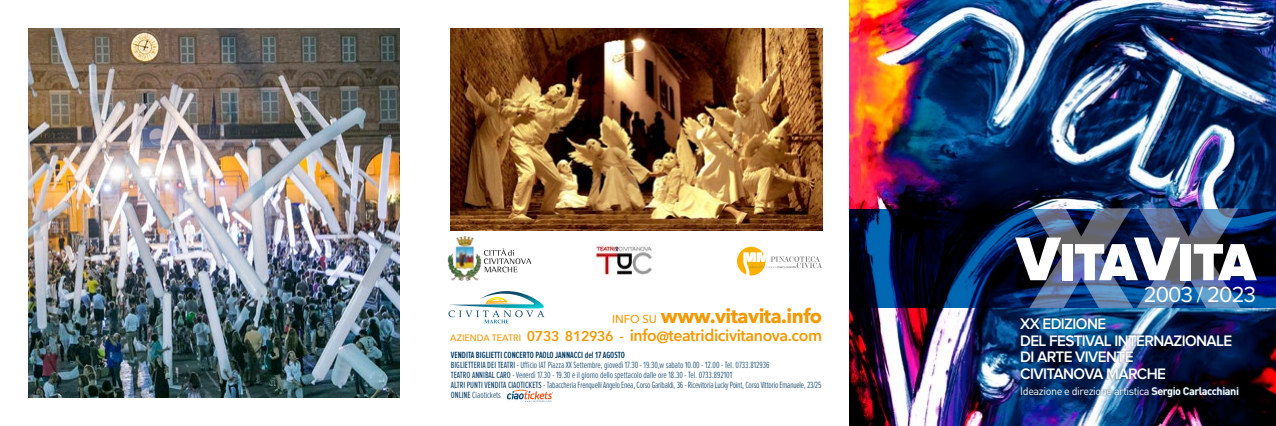
<style>
.page{position:relative;width:1276px;height:426px;background:#fff}
.page>*{position:absolute;margin:0;border:0;box-sizing:border-box;transform-origin:0 0}
.t1{font:900 149px "Proxima Nova";color:#fff}
.t2{font:900 54.1px "Proxima Nova";letter-spacing:-.06em;color:#fff}
.t3{font:22.6px "Proxima Nova";letter-spacing:-.04em;color:#fff}
.t4{font:700 20px "Avenir Next";letter-spacing:-.025em;color:#f49800}
.t5{font:600 16.2px "Avenir Next";letter-spacing:-.025em;color:#f49800}
.t6{font:600 15.8px/16.9px "Proxima Nova";letter-spacing:-.04em;color:#fff}
.t7{font:500 11.5px "Avenir Next";color:#f49800}
.t8{font:10.8px "DIN";letter-spacing:-.04em;color:#fff}
.t9{font:300 9.3px/10px "Proxima Nova Ex Cn";color:#003862}
.s1{font-weight:500;font-size:9.2px}
.s2{font-size:14.1px}
.s3{font-weight:600}
.s4{font-weight:400}
.s5{font-size:63.9px}
.s6{font-weight:700}
</style>
<div class="page">
<img style="left:849px;top:0;width:427px;height:425px">
<svg style="left:849px;top:208px;width:427px;height:99px;background:#001a46"></svg>
<img style="left:451px;top:28px;width:371px;height:202px">
<div style="left:1018px;top:316px;width:215px;height:64px;background:#002648;opacity:.55"></div>
<svg style="left:484px;top:248px;width:47px;height:24px"></svg>
<img style="left:447px;top:236px;width:35px;height:45px">
<svg style="left:737px;top:246px;width:85px;height:29px"></svg>
<img style="left:595px;top:244px;width:57px;height:32px">
<svg style="left:448px;top:291px;width:96px;height:32px"></svg>
<img style="left:28px;top:28px;width:372px;height:369px">
<div style="left:1020px;top:385px;width:219px;height:13px;background:#003558;opacity:.75"></div>
<img style="left:506px;top:388px;width:46px;height:14px">
<p class="t7" style="left:612px;top:308px;width:46px">INFO SU</p>
<h3 class="t4" style="left:661px;top:298px;width:163px">www.vitavita.info</h3>
<h3 class="t5" style="left:450px;top:321px;width:373px"><span class="s1">AZIENDA TEATRI</span> <span class="s2">0733 812936 -</span> info@teatridicivitanova.com</h3>
<p class="t9" style="left:451px;top:350px;width:372px"><span class="s3">VENDITA BIGLIETTI CONCERTO PAOLO JANNACCI del 17 AGOSTO<br></span><span class="s4">BIGLIETTERIA DEI TEATRI</span> - Ufficio IAT Piazza XX Settembre, giovedì 17.30 - 19.30,w sabato 10.00 - 12.00 - Tel. 0733.812936<br><span class="s4">TEATRO ANNIBAL CARO</span> - Venerdì 17.30 - 19.30 e il giorno dello spettacolo dalle ore 18.30 - Tel. 0733.892101<br><span class="s4">ALTRI PUNTI VENDITA CIAOTICKETS</span> - Tabaccheria Frenquelli Angelo Enea, Corso Garibaldi, 36 - Ricevitoria Lucky Point, Corso Vittorio Emanuele, 23/25<br><span class="s4">ONLINE</span> Ciaotickets</p>
<h1 class="t1" style="left:1032px;top:172px;width:207px">XX</h1>
<h2 class="t2" style="left:1016px;top:230px;width:241px"><span class="s5">V</span>ITA<span class="s5">V</span>ITA</h2>
<h3 class="t3" style="left:1143px;top:281px;width:114px">2003 / 2023</h3>
<h3 class="t6" style="left:1020px;top:315px;width:214px">XX EDIZIONE<br>DEL FESTIVAL INTERNAZIONALE</h3>
<h3 class="t6" style="left:1020px;top:348px;width:147px">DI ARTE VIVENTE<br>CIVITANOVA MARCHE</h3>
<p class="t8" style="left:1020px;top:384px;width:220px">Ideazione e direzione artistica <span class="s6">Sergio Carlacchiani</span></p>
</div>
